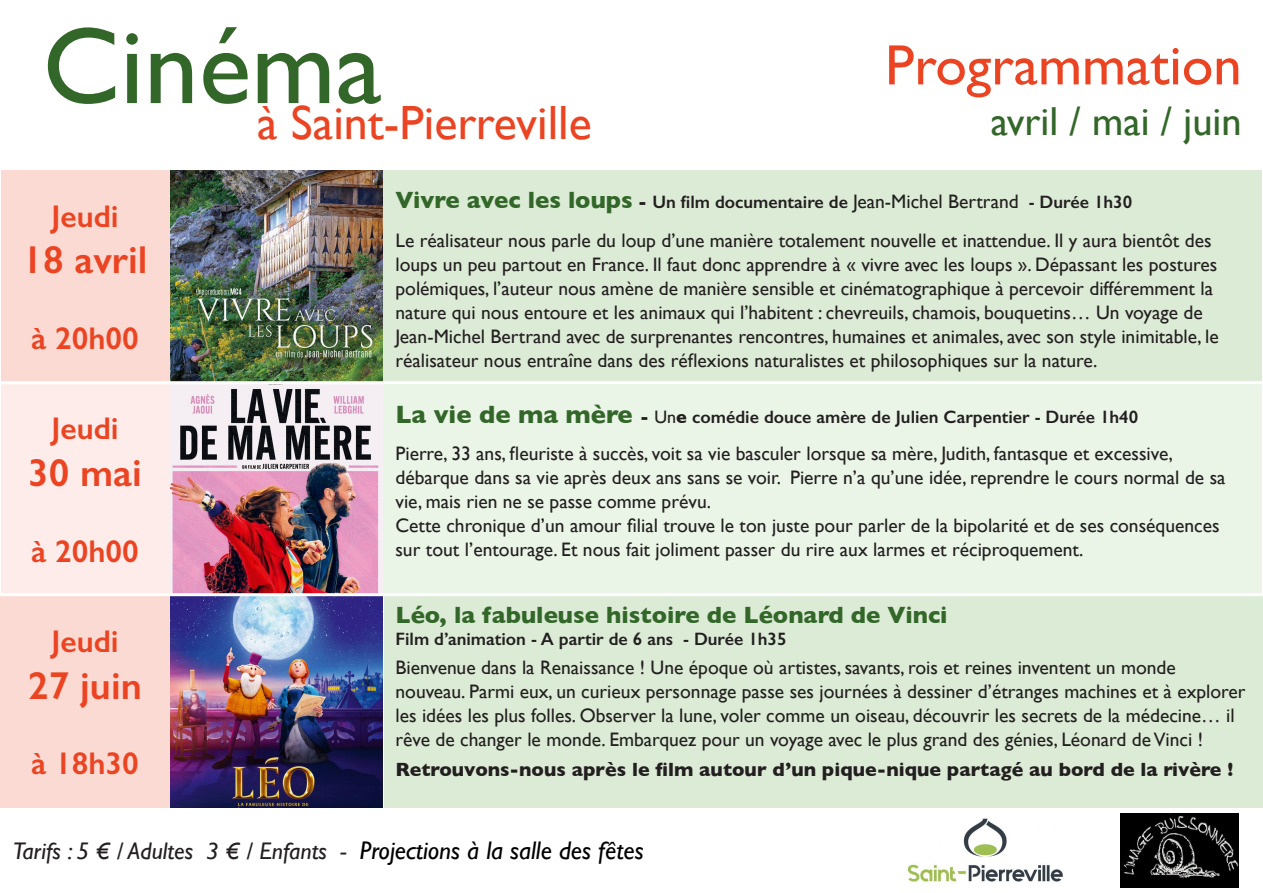
<style>
.page{position:relative;width:1263px;height:893px;background:#fff}
.page>*{position:absolute;margin:0;border:0;box-sizing:border-box;transform-origin:0 0}
.t1{font:109.5px "Gill Sans";color:#336729}
.t2{font:57px "Gill Sans";color:#eb4422}
.t3{font:48px "Gill Sans";color:#eb4422}
.t4{font:40.5px "Gill Sans";color:#336729}
.t5{font:600 39px "Gill Sans";color:#eb4422}
.t6{font:600 31.5px "Gill Sans";color:#eb4422}
.t7{font:italic 24px "Gill Sans";color:#231f20}
.t8{font:700 24px "Gill Sans";color:#336729}
.t9{font:19.5px/24px "Gill Sans";color:#231f20}
.t10{font:700 19.5px "Gill Sans";color:#231f20}
.t11{font:600 18px "Gill Sans";color:#231f20}
.s1{font-weight:700;font-size:24px;color:#336729}
.s2{font-weight:700}
.s3{font-weight:400;font-size:19.5px}
.s4{font-weight:700;font-size:25.5px;color:#336729}
.s5{font-weight:400}
.s6{font-size:25.5px;color:#000}
</style>
<div class="page">
<div style="left:1px;top:170px;width:168px;height:213px;background:#fbdad3"></div>
<div style="left:1px;top:383px;width:168px;height:212px;background:#fdece9"></div>
<div style="left:0;top:595px;width:170px;height:213px;background:#fbdad3"></div>
<div style="left:383px;top:171px;width:879px;height:211px;background:#dcebd6"></div>
<div style="left:383px;top:384px;width:878px;height:211px;background:#eaf4e7"></div>
<div style="left:384px;top:597px;width:879px;height:211px;background:#dcebd6"></div>
<img style="left:170px;top:170px;width:213px;height:638px">
<hr style="left:0;top:381px;width:1263px;height:3px;background:#fff">
<hr style="left:0;top:593px;width:1263px;height:3px;background:#fff">
<img style="left:907px;top:818px;width:156px;height:66px">
<img style="left:1121px;top:813px;width:117px;height:75px">
<p class="t1" style="left:43px;top:2px;width:341px">Cinéma</p>
<p class="t3" style="left:257px;top:95px;width:336px">à Saint-Pierreville</p>
<p class="t2" style="left:885px;top:32px;width:358px">Programmation</p>
<p class="t4" style="left:991px;top:98px;width:252px">avril / mai / juin</p>
<p class="t6" style="left:51px;top:197px;width:69px">Jeudi</p>
<p class="t5" style="left:22px;top:237px;width:127px">18 avril</p>
<p class="t6" style="left:31px;top:319px;width:109px">à 20h00</p>
<p class="t6" style="left:51px;top:410px;width:69px">Jeudi</p>
<p class="t5" style="left:28px;top:449px;width:115px">30 mai</p>
<p class="t6" style="left:31px;top:532px;width:109px">à 20h00</p>
<p class="t6" style="left:51px;top:622px;width:69px">Jeudi</p>
<p class="t5" style="left:28px;top:662px;width:115px">27 juin</p>
<p class="t6" style="left:31px;top:745px;width:109px">à 18h30</p>
<p class="t11" style="left:395px;top:191px;width:738px"><span class="s1">Vivre avec les loups</span> <span class="s2">-</span> Un film documentaire de <span class="s3">Jean-Michel Bertrand</span> - Durée 1h30</p>
<p class="t9" style="left:395px;top:229px;width:825px">Le réalisateur nous parle du loup d’une manière totalement nouvelle et inattendue. Il y aura bientôt des loups un peu partout en France. Il faut donc apprendre à « vivre avec les loups ». Dépassant les postures polémiques, l’auteur nous amène de manière sensible et cinématographique à percevoir différemment la nature qui nous entoure et les animaux qui l’habitent : chevreuils, chamois, bouquetins… Un voyage de Jean-Michel Bertrand avec de surprenantes rencontres, humaines et animales, avec son style inimitable, le réalisateur nous entraîne dans des réflexions naturalistes et philosophiques sur la nature.</p>
<p class="t11" style="left:395px;top:406px;width:744px"><span class="s4">La vie de ma mère</span> <span class="s2">-</span> <span class="s5">Un</span><span class="s2">e</span> comédie douce amère de Julien Carpentier - Durée 1h40</p>
<p class="t9" style="left:395px;top:441px;width:831px">Pierre, 33 ans, fleuriste à succès, voit sa vie basculer lorsque sa mère, Judith, fantasque et excessive, débarque dans sa vie après deux ans sans se voir. Pierre n’a qu’une idée, reprendre le cours normal de sa vie, mais rien ne se passe comme prévu.</p>
<p class="t9" style="left:395px;top:513px;width:825px">Cette chronique d’un amour filial trouve le ton juste pour parler de la bipolarité et de ses conséquences sur tout l’entourage. Et nous fait joliment passer du rire aux larmes et réciproquement.</p>
<p class="t8" style="left:395px;top:596px;width:554px">Léo, la fabuleuse histoire de Léonard de Vinci</p>
<p class="t11" style="left:395px;top:628px;width:393px">Film d’animation - A partir de 6 ans - Durée 1h35</p>
<p class="t9" style="left:395px;top:655px;width:851px">Bienvenue dans la Renaissance ! Une époque où artistes, savants, rois et reines inventent un monde nouveau. Parmi eux, un curieux personnage passe ses journées à dessiner d’étranges machines et à explorer les idées les plus folles. Observer la lune, voler comme un oiseau, découvrir les secrets de la médecine… il rêve de changer le monde. Embarquez pour un voyage avec le plus grand des génies, Léonard de Vinci !</p>
<p class="t10" style="left:395px;top:754px;width:839px">Retrouvons-nous après le film autour d’un pique-nique partagé au bord de la rivère !</p>
<p class="t7" style="left:13px;top:837px;width:632px">Tarifs : 5 € / Adultes 3 € / Enfants - <span class="s6">Projections à la salle des fêtes</span></p>
</div>
